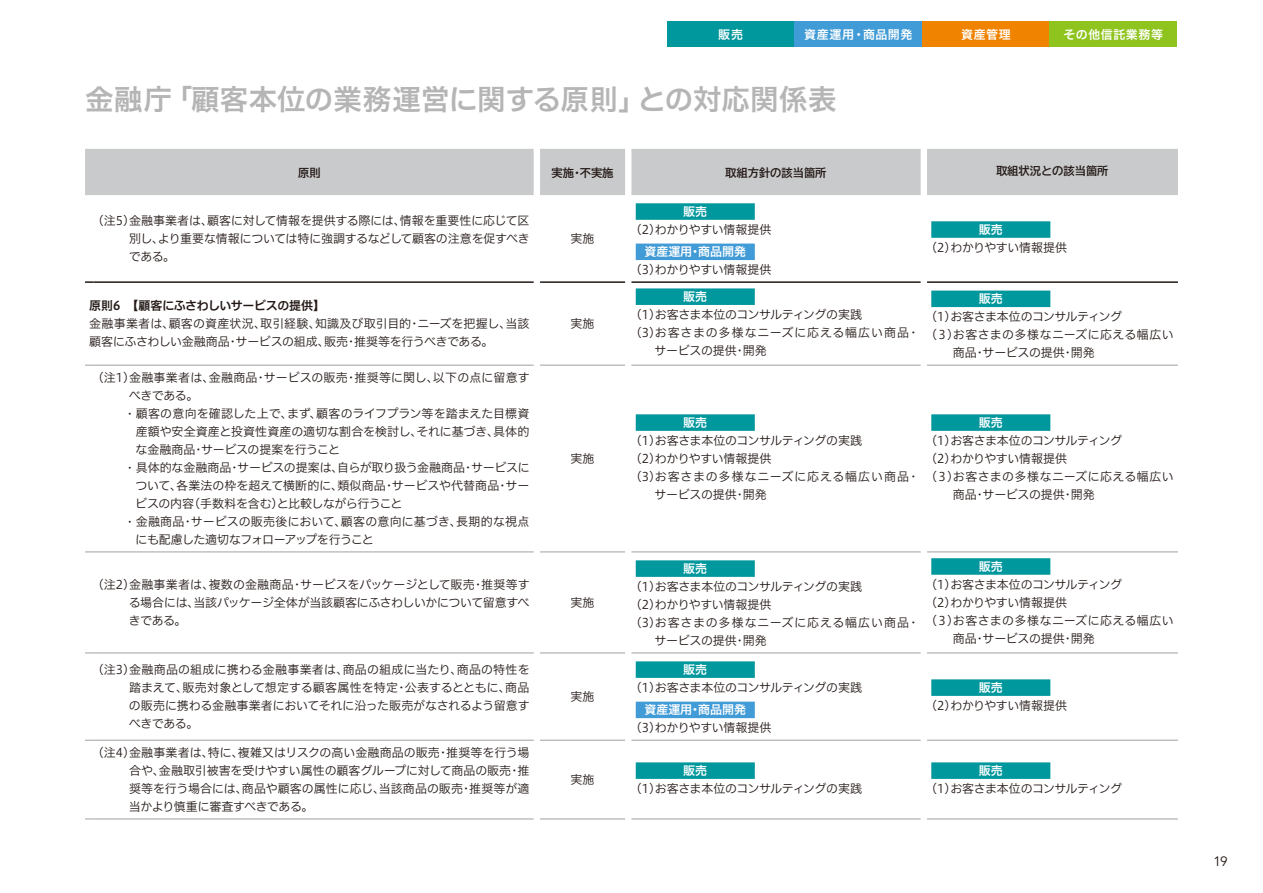
<style>
.page{position:relative;width:1263px;height:893px;background:#fff}
.page>*{position:absolute;margin:0;border:0;box-sizing:border-box;transform-origin:0 0}
.t1{font:28.5px "Hiragino UD Sans F Std N W6";color:#b5b5b6}
.t2{font:13.5px "Avenir LT Pro";color:#231916}
.t3{font:12px/18px "Hiragino UD Sans F Std N W3";letter-spacing:-.015em;color:#231916;text-align:justify}
.t4{font:12px "Hiragino UD Sans F Std N W3";letter-spacing:.07em;color:#231916}
.t5{font:12px "Hiragino UD Sans F Std N W3";letter-spacing:-.055em;color:#231916}
.t6{font:12px "Hiragino UD Sans F Std N W3";letter-spacing:.03em;color:#231916}
.t7{font:12px "Hiragino UD Sans F Std N W6";color:#fff}
.t8{font:12px/18px "Hiragino UD Sans F Std N W3";letter-spacing:.01em;color:#231916}
.t9{font:12px "Hiragino UD Sans F Std N W6";letter-spacing:-.03em;color:#231916}
.t10{font:12px "Hiragino UD Sans F Std N W6";letter-spacing:.045em;color:#fff}
.t11{font:11.25px "BIZ UD Gothic Bold";color:#231916}
</style>
<div class="page">
<div style="left:85px;top:149px;width:1093px;height:46px;background:#c9cacb"></div>
<hr style="left:540px;top:281px;width:85px;height:2px;background:#231916">
<hr style="left:631px;top:281px;width:290px;height:2px;background:#231916">
<hr style="left:927px;top:281px;width:251px;height:2px;background:#231916">
<hr style="left:94px;top:365px;width:440px;height:1px;background:#a0a0a1">
<hr style="left:94px;top:552px;width:440px;height:1px;background:#a0a0a1">
<hr style="left:94px;top:653px;width:440px;height:1px;background:#a0a0a1">
<hr style="left:94px;top:740px;width:440px;height:1px;background:#a0a0a1">
<hr style="left:94px;top:819px;width:440px;height:1px;background:#a0a0a1">
<hr style="left:540px;top:365px;width:85px;height:1px;background:#a0a0a1">
<hr style="left:631px;top:365px;width:290px;height:1px;background:#a0a0a1">
<hr style="left:927px;top:365px;width:251px;height:1px;background:#a0a0a1">
<hr style="left:540px;top:552px;width:85px;height:1px;background:#a0a0a1">
<hr style="left:631px;top:552px;width:290px;height:1px;background:#a0a0a1">
<hr style="left:927px;top:552px;width:251px;height:1px;background:#a0a0a1">
<hr style="left:540px;top:653px;width:85px;height:1px;background:#a0a0a1">
<hr style="left:631px;top:653px;width:290px;height:1px;background:#a0a0a1">
<hr style="left:927px;top:653px;width:251px;height:1px;background:#a0a0a1">
<hr style="left:540px;top:740px;width:85px;height:1px;background:#a0a0a1">
<hr style="left:631px;top:740px;width:290px;height:1px;background:#a0a0a1">
<hr style="left:927px;top:740px;width:251px;height:1px;background:#a0a0a1">
<hr style="left:540px;top:819px;width:85px;height:1px;background:#a0a0a1">
<hr style="left:631px;top:819px;width:290px;height:1px;background:#a0a0a1">
<hr style="left:927px;top:819px;width:251px;height:1px;background:#a0a0a1">
<svg style="left:85px;top:281px;width:9px;height:2px"></svg>
<hr style="left:94px;top:281px;width:440px;height:2px;background:#231916">
<div style="left:636px;top:203px;width:119px;height:17px;background:#00979d"></div>
<div style="left:636px;top:244px;width:119px;height:16px;background:#419bd6"></div>
<div style="left:931px;top:221px;width:119px;height:17px;background:#00979d"></div>
<div style="left:636px;top:288px;width:119px;height:17px;background:#00979d"></div>
<div style="left:931px;top:291px;width:119px;height:16px;background:#00979d"></div>
<div style="left:636px;top:414px;width:119px;height:17px;background:#00979d"></div>
<div style="left:931px;top:414px;width:119px;height:17px;background:#00979d"></div>
<div style="left:636px;top:560px;width:119px;height:17px;background:#00979d"></div>
<div style="left:931px;top:558px;width:119px;height:17px;background:#00979d"></div>
<div style="left:636px;top:661px;width:119px;height:17px;background:#00979d"></div>
<div style="left:636px;top:702px;width:119px;height:16px;background:#419bd6"></div>
<div style="left:931px;top:679px;width:119px;height:17px;background:#00979d"></div>
<div style="left:636px;top:762px;width:119px;height:17px;background:#00979d"></div>
<div style="left:931px;top:762px;width:119px;height:17px;background:#00979d"></div>
<div style="left:667px;top:21px;width:127px;height:26px;background:#00979d"></div>
<div style="left:794px;top:21px;width:128px;height:26px;background:#419bd6"></div>
<div style="left:922px;top:21px;width:127px;height:26px;background:#f08300"></div>
<div style="left:1049px;top:21px;width:128px;height:26px;background:#8fc41f"></div>
<p class="t7" style="left:718px;top:25px;width:26px">販売</p>
<p class="t10" style="left:804px;top:25px;width:110px">資産運用・商品開発</p>
<p class="t7" style="left:961px;top:25px;width:51px">資産管理</p>
<p class="t10" style="left:1064px;top:25px;width:101px">その他信託業務等</p>
<h1 class="t1" style="left:85px;top:78px;width:753px">金融庁「顧客本位の業務運営に関する原則」との対応関係表</h1>
<p class="t11" style="left:298px;top:167px;width:24px">原則</p>
<p class="t11" style="left:552px;top:167px;width:63px">実施・不実施</p>
<p class="t11" style="left:725px;top:167px;width:103px">取組方針の該当箇所</p>
<p class="t11" style="left:996px;top:165px;width:114px">取組状況との該当箇所</p>
<p class="t3" style="left:129px;top:211px;width:403px;text-indent:-37px">（注5）金融事業者は、顧客に対して情報を提供する際には、情報を重要性に応じて区別し、より重要な情報については特に強調するなどして顧客の注意を促すべきである。</p>
<p class="t7" style="left:683px;top:202px;width:25px">販売</p>
<p class="t3" style="left:630px;top:220px;width:143px">（2）わかりやすい情報提供</p>
<p class="t7" style="left:644px;top:243px;width:103px">資産運用・商品開発</p>
<p class="t3" style="left:630px;top:260px;width:143px">（3）わかりやすい情報提供</p>
<p class="t7" style="left:979px;top:220px;width:25px">販売</p>
<p class="t3" style="left:925px;top:238px;width:143px">（2）わかりやすい情報提供</p>
<p class="t3" style="left:571px;top:229px;width:25px">実施</p>
<p class="t9" style="left:89px;top:296px;width:237px">原則6 【顧客にふさわしいサービスの提供】</p>
<p class="t3" style="left:89px;top:314px;width:442px">金融事業者は、顧客の資産状況、取引経験、知識及び取引目的・ニーズを把握し、当該顧客にふさわしい金融商品・サービスの組成、販売・推奨等を行うべきである。</p>
<p class="t3" style="left:571px;top:314px;width:25px">実施</p>
<p class="t8" style="left:129px;top:368px;width:402px;text-indent:-37px">（注1）金融事業者は、金融商品・サービスの販売・推奨等に関し、以下の点に留意すべきである。</p>
<p class="t3" style="left:136px;top:404px;width:395px;text-indent:-8px">• 顧客の意向を確認した上で、まず、顧客のライフプラン等を踏まえた目標資産額や安全資産と投資性資産の適切な割合を検討し、それに基づき、具体的な金融商品・サービスの提案を行うこと</p>
<p class="t3" style="left:135px;top:458px;width:396px;text-indent:-8px">• 具体的な金融商品・サービスの提案は、自らが取り扱う金融商品・サービスについて、各業法の枠を超えて横断的に、類似商品・サービスや代替商品・サービスの内容（手数料を含む）と比較しながら行うこと</p>
<p class="t3" style="left:136px;top:512px;width:395px;text-indent:-8px">• 金融商品・サービスの販売後において、顧客の意向に基づき、長期的な視点にも配慮した適切なフォローアップを行うこと</p>
<p class="t3" style="left:129px;top:575px;width:402px;text-indent:-37px">（注2）金融事業者は、複数の金融商品・サービスをパッケージとして販売・推奨等する場合には、当該パッケージ全体が当該顧客にふさわしいかについて留意すべきである。</p>
<p class="t3" style="left:129px;top:660px;width:402px;text-indent:-37px">（注3）金融商品の組成に携わる金融事業者は、商品の組成に当たり、商品の特性を踏まえて、販売対象として想定する顧客属性を特定・公表するとともに、商品の販売に携わる金融事業者においてそれに沿った販売がなされるよう留意すべきである。</p>
<p class="t3" style="left:129px;top:743px;width:402px;text-indent:-37px">（注4）金融事業者は、特に、複雑又はリスクの高い金融商品の販売・推奨等を行う場合や、金融取引被害を受けやすい属性の顧客グループに対して商品の販売・推奨等を行う場合には、商品や顧客の属性に応じ、当該商品の販売・推奨等が適当かより慎重に審査すべきである。</p>
<p class="t3" style="left:571px;top:449px;width:25px">実施</p>
<p class="t3" style="left:571px;top:593px;width:25px">実施</p>
<p class="t3" style="left:571px;top:687px;width:25px">実施</p>
<p class="t3" style="left:571px;top:770px;width:25px">実施</p>
<p class="t7" style="left:683px;top:287px;width:25px">販売</p>
<p class="t3" style="left:630px;top:305px;width:234px">（1）お客さま本位のコンサルティングの実践</p>
<p class="t4" style="left:630px;top:324px;width:291px">（3）お客さまの多様なニーズに応える幅広い商品・</p>
<p class="t3" style="left:654px;top:341px;width:114px">サービスの提供・開発</p>
<p class="t7" style="left:979px;top:290px;width:25px">販売</p>
<p class="t5" style="left:925px;top:308px;width:198px">（1）お客さま本位のコンサルティング</p>
<p class="t6" style="left:925px;top:326px;width:250px">（３）お客さまの多様なニーズに応える幅広い</p>
<p class="t3" style="left:953px;top:343px;width:144px">商品・サービスの提供・開発</p>
<p class="t7" style="left:683px;top:413px;width:25px">販売</p>
<p class="t3" style="left:630px;top:431px;width:234px">（1）お客さま本位のコンサルティングの実践</p>
<p class="t3" style="left:630px;top:449px;width:143px">（2）わかりやすい情報提供</p>
<p class="t4" style="left:630px;top:467px;width:291px">（3）お客さまの多様なニーズに応える幅広い商品・</p>
<p class="t3" style="left:654px;top:485px;width:114px">サービスの提供・開発</p>
<p class="t7" style="left:979px;top:413px;width:25px">販売</p>
<p class="t5" style="left:925px;top:431px;width:198px">（1）お客さま本位のコンサルティング</p>
<p class="t3" style="left:925px;top:449px;width:143px">（2）わかりやすい情報提供</p>
<p class="t6" style="left:925px;top:467px;width:250px">（３）お客さまの多様なニーズに応える幅広い</p>
<p class="t3" style="left:953px;top:485px;width:144px">商品・サービスの提供・開発</p>
<p class="t7" style="left:683px;top:559px;width:25px">販売</p>
<p class="t3" style="left:630px;top:577px;width:234px">（1）お客さま本位のコンサルティングの実践</p>
<p class="t3" style="left:630px;top:595px;width:143px">（2）わかりやすい情報提供</p>
<p class="t4" style="left:630px;top:613px;width:291px">（3）お客さまの多様なニーズに応える幅広い商品・</p>
<p class="t3" style="left:654px;top:631px;width:114px">サービスの提供・開発</p>
<p class="t7" style="left:683px;top:660px;width:25px">販売</p>
<p class="t3" style="left:630px;top:678px;width:234px">（1）お客さま本位のコンサルティングの実践</p>
<p class="t7" style="left:644px;top:701px;width:103px">資産運用・商品開発</p>
<p class="t3" style="left:630px;top:718px;width:143px">（3）わかりやすい情報提供</p>
<p class="t7" style="left:683px;top:761px;width:25px">販売</p>
<p class="t3" style="left:630px;top:779px;width:234px">（1）お客さま本位のコンサルティングの実践</p>
<p class="t7" style="left:979px;top:557px;width:25px">販売</p>
<p class="t5" style="left:925px;top:575px;width:198px">（1）お客さま本位のコンサルティング</p>
<p class="t3" style="left:925px;top:593px;width:143px">（2）わかりやすい情報提供</p>
<p class="t6" style="left:925px;top:611px;width:250px">（３）お客さまの多様なニーズに応える幅広い</p>
<p class="t3" style="left:953px;top:629px;width:144px">商品・サービスの提供・開発</p>
<p class="t7" style="left:979px;top:678px;width:25px">販売</p>
<p class="t3" style="left:925px;top:696px;width:143px">（2）わかりやすい情報提供</p>
<p class="t7" style="left:979px;top:761px;width:25px">販売</p>
<p class="t5" style="left:925px;top:779px;width:198px">（1）お客さま本位のコンサルティング</p>
<p class="t2" style="left:1213px;top:853px;width:16px">19</p>
</div>
